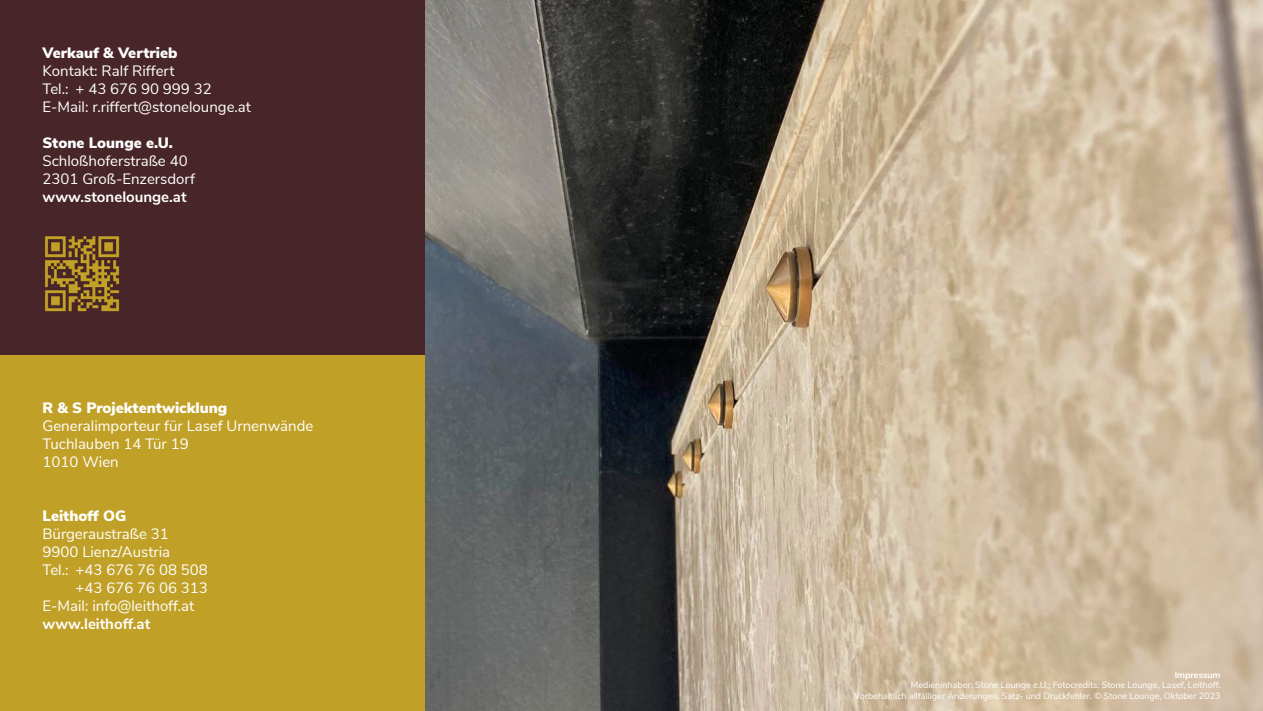
<style>
.page{position:relative;width:1263px;height:711px;background:#fff}
.page>*{position:absolute;margin:0;border:0;box-sizing:border-box;transform-origin:0 0}
.t1{font:15px "Nunito Sans";color:#fff}
.t2{font:900 15px "Nunito Sans";color:#fff}
.t3{font:700 15px "Nunito Sans";color:#fff}
.t4{font:9px "Nunito Sans";color:#fff}
.t5{font:700 9px "Nunito Sans";color:#fff}
</style>
<div class="page">
<div style="left:0;top:0;width:425px;height:355px;background:#482528"></div>
<div style="left:0;top:355px;width:425px;height:355px;background:#c1a027"></div>
<img style="left:425px;top:0;width:838px;height:710px">
<img style="left:45px;top:236px;width:75px;height:76px">
<p class="t2" style="left:43px;top:41px;width:136px">Verkauf &amp; Vertrieb</p>
<p class="t1" style="left:43px;top:60px;width:134px">Kontakt: Ralf Riffert</p>
<p class="t1" style="left:43px;top:78px;width:171px">Tel.: + 43 676 90 999 32</p>
<p class="t1" style="left:43px;top:96px;width:210px">E-Mail: r.riffert@stonelounge.at</p>
<p class="t2" style="left:43px;top:131px;width:132px">Stone Lounge e.U.</p>
<p class="t1" style="left:43px;top:150px;width:147px">Schloßhoferstraße 40</p>
<p class="t1" style="left:43px;top:168px;width:154px">2301 Groß-Enzersdorf</p>
<p class="t3" style="left:43px;top:185px;width:146px">www.stonelounge.at</p>
<p class="t2" style="left:43px;top:396px;width:186px">R &amp; S Projektentwicklung</p>
<p class="t1" style="left:43px;top:415px;width:272px">Generalimporteur für Lasef Urnenwände</p>
<p class="t1" style="left:43px;top:433px;width:148px">Tuchlauben 14 Tür 19</p>
<p class="t1" style="left:43px;top:451px;width:78px">1010 Wien</p>
<p class="t2" style="left:43px;top:504px;width:85px">Leithoff OG</p>
<p class="t1" style="left:43px;top:523px;width:128px">Bürgeraustraße 31</p>
<p class="t1" style="left:43px;top:541px;width:129px">9900 Lienz/Austria</p>
<p class="t1" style="left:43px;top:559px;width:167px">Tel.: +43 676 76 08 508</p>
<p class="t1" style="left:76px;top:577px;width:134px">+43 676 76 06 313</p>
<p class="t1" style="left:43px;top:595px;width:153px">E-Mail: info@leithoff.at</p>
<p class="t3" style="left:43px;top:613px;width:109px">www.leithoff.at</p>
<p class="t5" style="left:1175px;top:667px;width:47px">Impressum</p>
<p class="t4" style="left:911px;top:678px;width:311px">Medieninhaber: Stone Lounge e.U.; Fotocredits: Stone Lounge, Lasef, Leithoff.</p>
<p class="t4" style="left:854px;top:688px;width:368px">Vorbehaltlich allfälliger Änderungen, Satz- und Druckfehler. © Stone Lounge, Oktober 2023</p>
</div>
